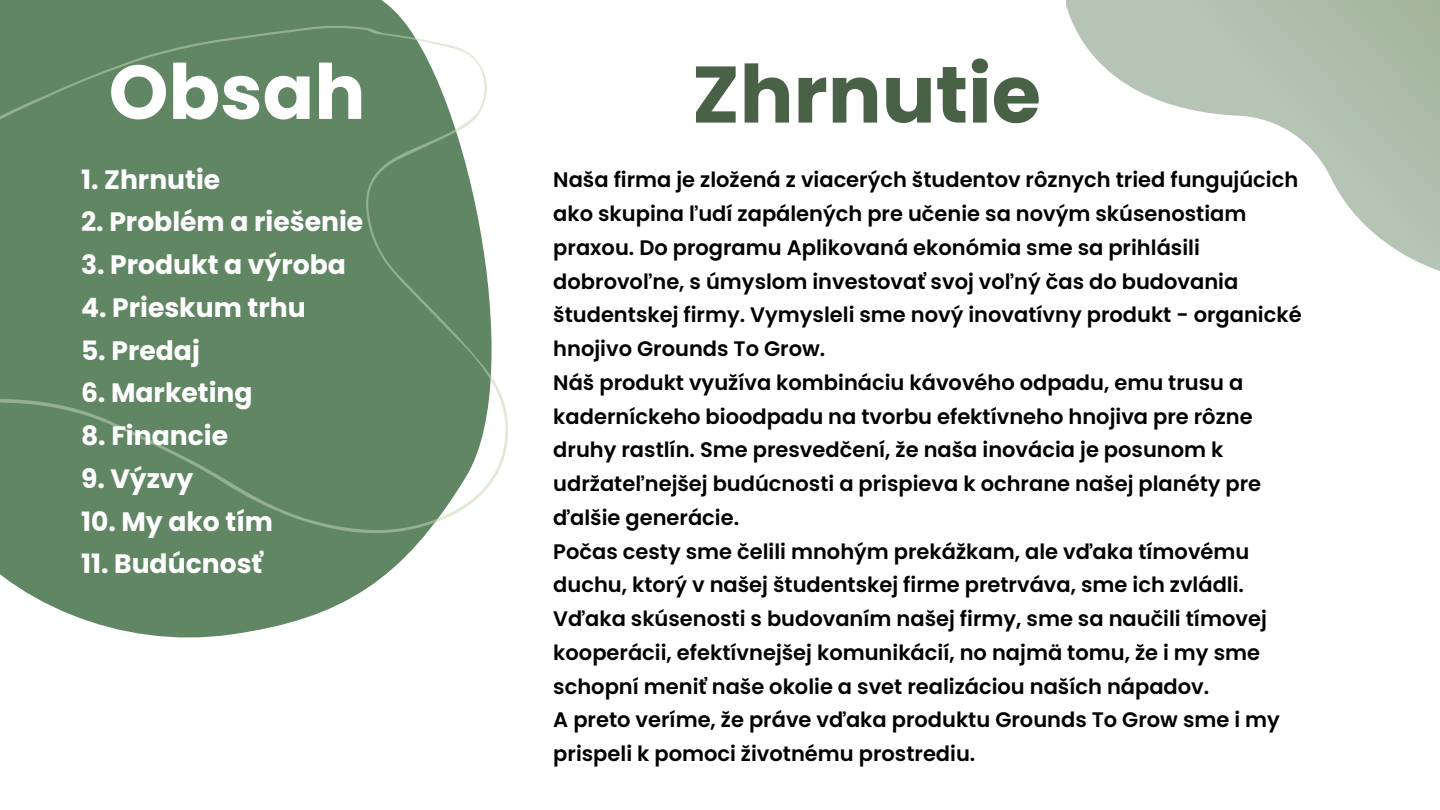
<style>
.page{position:relative;width:1440px;height:810px;background:#fff}
.page>*{position:absolute;margin:0;border:0;box-sizing:border-box;transform-origin:0 0}
.t1{font:700 80px "Poppins";color:#486147}
.t2{font:700 76.1px "Poppins";color:#fff}
.t3{font:700 26.6px "Poppins";color:#fff}
.t4{font:600 21px/33.8px "Poppins";color:#000}
</style>
<div class="page">
<svg style="left:0;top:0;width:425px;height:638px;fill:#608664"></svg>
<svg style="left:0;top:25px;width:508px;height:510px;background:#6c8f70"></svg>
<svg style="left:1066px;top:0;width:374px;height:271px"></svg>
<p class="t2" style="left:109px;top:39px;width:258px">Obsah</p>
<h1 class="t3" style="left:81px;top:161px;width:141px">1. Zhrnutie</h1>
<h1 class="t3" style="left:81px;top:204px;width:284px">2. Problém a riešenie</h1>
<h1 class="t3" style="left:81px;top:246px;width:266px">3. Produkt a výroba</h1>
<h1 class="t3" style="left:81px;top:289px;width:226px">4. Prieskum trhu</h1>
<h1 class="t3" style="left:81px;top:332px;width:120px">5. Predaj</h1>
<h1 class="t3" style="left:81px;top:375px;width:173px">6. Marketing</h1>
<h1 class="t3" style="left:81px;top:417px;width:149px">8. Financie</h1>
<h1 class="t3" style="left:81px;top:460px;width:114px">9. Výzvy</h1>
<h1 class="t3" style="left:81px;top:503px;width:194px">10. My ako tím</h1>
<h1 class="t3" style="left:81px;top:546px;width:183px">11. Budúcnosť</h1>
<p class="t1" style="left:692px;top:39px;width:351px">Zhrnutie</p>
<p class="t4" style="left:553px;top:163px;width:750px">Naša firma je zložená z viacerých študentov rôznych tried fungujúcich ako skupina ľudí zapálených pre učenie sa novým skúsenostiam praxou. Do programu Aplikovaná ekonómia sme sa prihlásili dobrovoľne, s úmyslom investovať svoj voľný čas do budovania študentskej firmy. Vymysleli sme nový inovatívny produkt - organické hnojivo Grounds To Grow.</p>
<p class="t4" style="left:553px;top:366px;width:709px">Náš produkt využíva kombináciu kávového odpadu, emu trusu a kaderníckeho bioodpadu na tvorbu efektívneho hnojiva pre rôzne druhy rastlín. Sme presvedčení, že naša inovácia je posunom k udržateľnejšej budúcnosti a prispieva k ochrane našej planéty pre ďalšie generácie.</p>
<h1 class="t4" style="left:553px;top:534px;width:715px">Počas cesty sme čelili mnohým prekážkam, ale vďaka tímovému duchu, ktorý v našej študentskej firme pretrváva, sme ich zvládli.<br>Vďaka skúsenosti s budovaním našej firmy, sme sa naučili tímovej kooperácii, efektívnejšej komunikácií, no najmä tomu, že i my sme schopní meniť naše okolie a svet realizáciou naších nápadov.</h1>
<h2 class="t4" style="left:553px;top:703px;width:728px">A preto veríme, že práve vďaka produktu Grounds To Grow sme i my prispeli k pomoci životnému prostrediu.</h2>
</div>
